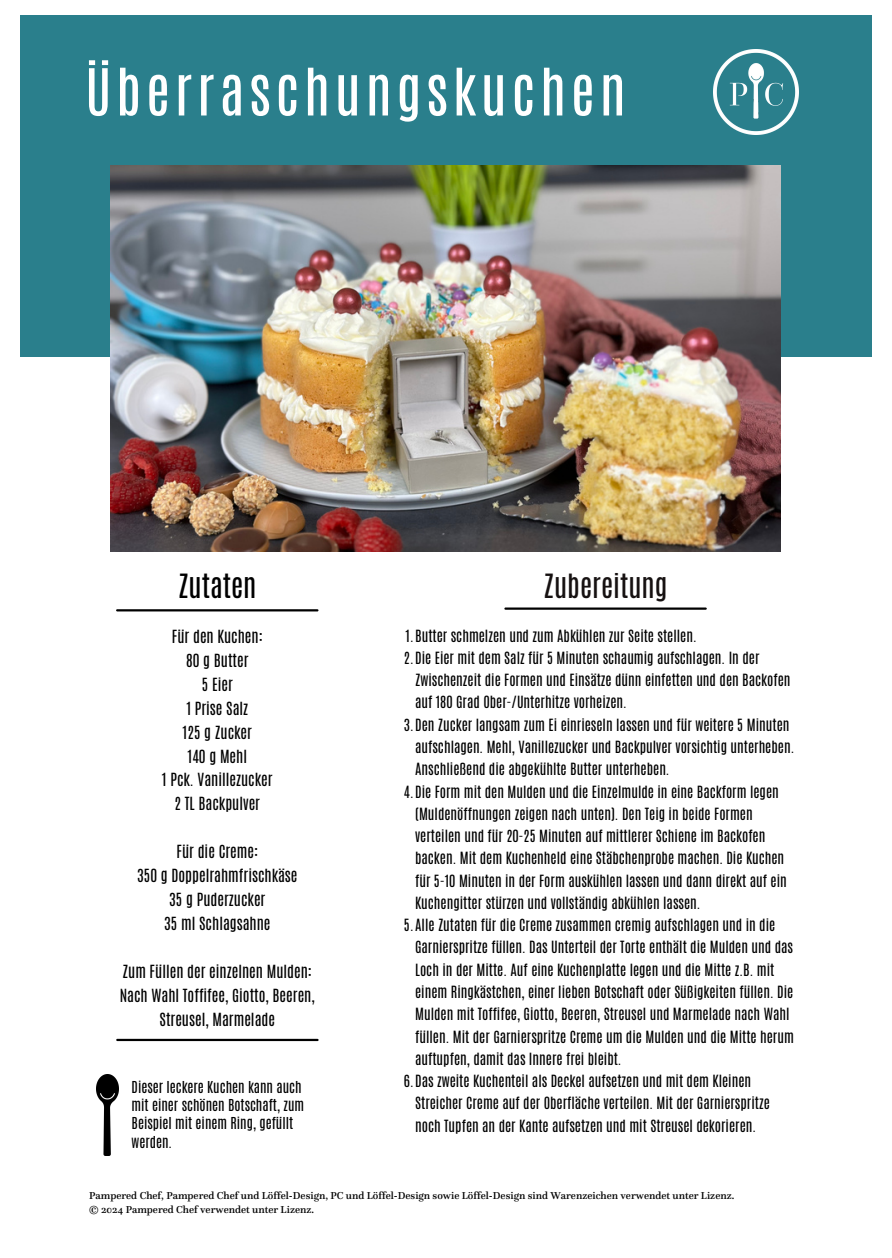
<style>
.page{position:relative;width:892px;height:1258px;background:#fff}
.page>*{position:absolute;margin:0;border:0;box-sizing:border-box;transform-origin:0 0}
.t1{font:54.9px "Antonio";letter-spacing:.085em;color:#fff}
.t2{font:27.9px "Antonio";color:#161111}
.t3{font:27.9px "Antonio";color:#000}
.t4{font:15px/24px "Antonio";color:#000;text-align:center}
.t5{font:14.1px/22.2px "Antonio";color:#000}
.t6{font:13.8px/18.3px "Antonio";color:#000}
.t7{font:500 10.5px "Questa";color:#000}
</style>
<div class="page">
<div style="left:21px;top:16px;width:851px;height:341px;background:#2a7f8c"></div>
<img style="left:111px;top:166px;width:669px;height:386px">
<hr style="left:117px;top:609px;width:200px;height:2px;background:#000">
<hr style="left:505px;top:607px;width:200px;height:3px;background:#000">
<hr style="left:117px;top:1039px;width:200px;height:2px;background:#000">
<img style="left:713px;top:49px;width:85px;height:86px">
<img style="left:96px;top:1074px;width:23px;height:81px">
<p class="t1" style="left:85px;top:53px;width:541px">Überraschungskuchen</p>
<p class="t3" style="left:178px;top:566px;width:80px">Zutaten</p>
<p class="t4" style="left:172px;top:624px;width:92px">Für den Kuchen:</p>
<p class="t4" style="left:186px;top:648px;width:64px">80 g Butter</p>
<p class="t4" style="left:202px;top:672px;width:33px">5 Eier</p>
<p class="t4" style="left:186px;top:696px;width:63px">1 Prise Salz</p>
<p class="t4" style="left:183px;top:720px;width:71px">125 g Zucker</p>
<p class="t4" style="left:187px;top:744px;width:61px">140 g Mehl</p>
<p class="t4" style="left:162px;top:768px;width:112px">1 Pck. Vanillezucker</p>
<p class="t4" style="left:174px;top:792px;width:87px">2 TL Backpulver</p>
<p class="t4" style="left:176px;top:840px;width:83px">Für die Creme:</p>
<p class="t4" style="left:137px;top:864px;width:162px">350 g Doppelrahmfrischkäse</p>
<p class="t4" style="left:169px;top:888px;width:98px">35 g Puderzucker</p>
<p class="t4" style="left:164px;top:912px;width:108px">35 ml Schlagsahne</p>
<p class="t4" style="left:122px;top:960px;width:191px">Zum Füllen der einzelnen Mulden:</p>
<p class="t4" style="left:120px;top:984px;width:197px">Nach Wahl Toffifee, Giotto, Beeren,<br>Streusel, Marmelade</p>
<p class="t6" style="left:132px;top:1078px;width:174px">Dieser leckere Kuchen kann auch mit einer schönen Botschaft, zum<br>Beispiel mit einem Ring, gefüllt werden.</p>
<p class="t2" style="left:543px;top:566px;width:125px">Zubereitung</p>
<p class="t5" style="left:405px;top:624px;width:292px">1.Butter schmelzen und zum Abkühlen zur Seite stellen.</p>
<p class="t5" style="left:415px;top:647px;width:377px;text-indent:-11px">2.Die Eier mit dem Salz für 5 Minuten schaumig aufschlagen. In der<br>Zwischenzeit die Formen und Einsätze dünn einfetten und den Backofen auf 180 Grad Ober-/Unterhitze vorheizen.</p>
<p class="t5" style="left:415px;top:713px;width:380px;text-indent:-11px">3.Den Zucker langsam zum Ei einrieseln lassen und für weitere 5 Minuten aufschlagen. Mehl, Vanillezucker und Backpulver vorsichtig unterheben.<br>Anschließend die abgekühlte Butter unterheben.</p>
<p class="t5" style="left:415px;top:780px;width:373px;text-indent:-11px">4.Die Form mit den Mulden und die Einzelmulde in eine Backform legen (Muldenöffnungen zeigen nach unten). Den Teig in beide Formen verteilen und für 20-25 Minuten auf mittlerer Schiene im Backofen backen. Mit dem Kuchenheld eine Stäbchenprobe machen. Die Kuchen für 5-10 Minuten in der Form auskühlen lassen und dann direkt auf ein Kuchengitter stürzen und vollständig abkühlen lassen.</p>
<p class="t5" style="left:415px;top:914px;width:380px;text-indent:-11px">5.Alle Zutaten für die Creme zusammen cremig aufschlagen und in die Garnierspritze füllen. Das Unterteil der Torte enthält die Mulden und das Loch in der Mitte. Auf eine Kuchenplatte legen und die Mitte z.B. mit einem Ringkästchen, einer lieben Botschaft oder Süßigkeiten füllen. Die Mulden mit Toffifee, Giotto, Beeren, Streusel und Marmelade nach Wahl füllen. Mit der Garnierspritze Creme um die Mulden und die Mitte herum auftupfen, damit das Innere frei bleibt.</p>
<p class="t5" style="left:415px;top:1070px;width:356px;text-indent:-11px">6.Das zweite Kuchenteil als Deckel aufsetzen und mit dem Kleinen<br>Streicher Creme auf der Oberfläche verteilen. Mit der Garnierspritze noch Tupfen an der Kante aufsetzen und mit Streusel dekorieren.</p>
<p class="t7" style="left:89px;top:1189px;width:646px">Pampered Chef, Pampered Chef und Löffel-Design, PC und Löffel-Design sowie Löffel-Design sind Warenzeichen verwendet unter Lizenz.</p>
<p class="t7" style="left:89px;top:1203px;width:226px">© 2024 Pampered Chef verwendet unter Lizenz.</p>
</div>
